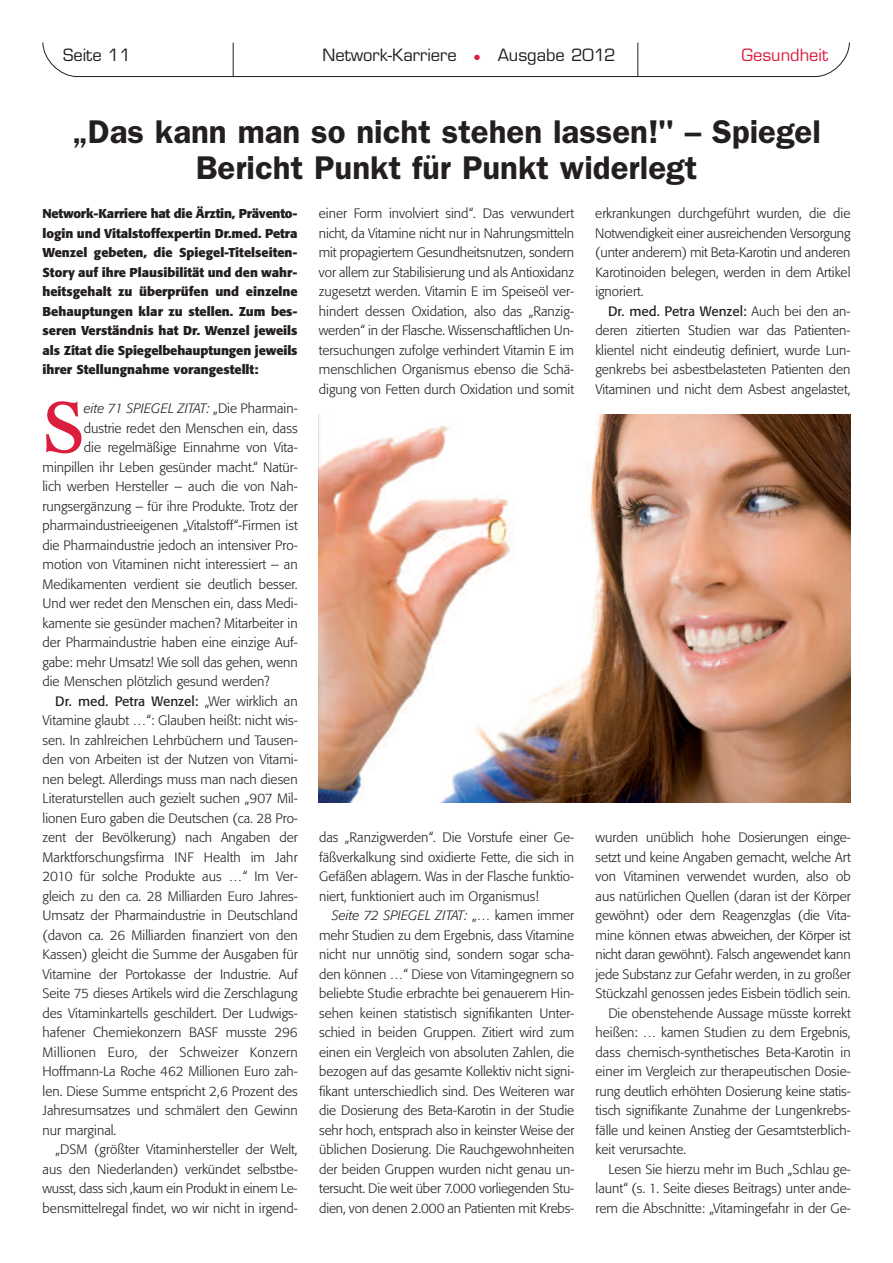
<style>
.page{position:relative;width:893px;height:1263px;background:#fff}
.page>*{position:absolute;margin:0;border:0;box-sizing:border-box;transform-origin:0 0}
.t1{font:500 74.7px "Esprit";color:#db1e3d}
.t2{font:600 33px/36px "Franklin Gothic";color:#231f20;text-align:center}
.t3{font:16.5px "Eurostile";color:#231f20}
.t4{font:16.5px "Eurostile";color:#db1e3d}
.t5{font:300 13.5px/19.5px "Formata";color:#231f20;text-align:justify}
.t6{font:300 13.5px "Formata";letter-spacing:-.02em;color:#231f20}
.t7{font:13.5px "Formata";color:#231f20}
.t8{font:300 13.5px "Formata";letter-spacing:.025em;color:#231f20}
.t9{font:italic 300 13.5px "Formata";color:#231f20}
.t10{font:700 12.75px/19.5px "Formata";color:#231f20;text-align:justify}
.s1{color:#db1e3d}
.s2{font-weight:400}
.s3{font-style:normal}
.s4{font-weight:300}
.s5{font-style:italic}
</style>
<div class="page">
<svg style="left:42px;top:42px;width:808px;height:35px"></svg>
<img style="left:319px;top:414px;width:531px;height:389px">
<p class="t3" style="left:63px;top:49px;width:69px">Seite 11</p>
<p class="t3" style="left:322px;top:49px;width:295px">Network-Karriere <span class="s1">●</span> Ausgabe 2012</p>
<p class="t4" style="left:742px;top:49px;width:88px">Gesundheit</p>
<h2 class="t2" style="left:72px;top:114px;width:750px">„Das kann man so nicht stehen lassen!" – Spiegel<br>Bericht Punkt für Punkt widerlegt</h2>
<p class="t5" style="left:595px;top:205px;width:257px">erkrankungen durchgeführt wurden, die die Notwendigkeit einer ausreichenden Versorgung (unter anderem) mit Beta-Karotin und anderen Karotinoiden belegen, werden in dem Artikel ignoriert.</p>
<p class="t5" style="left:595px;top:302px;width:257px;text-indent:13px"><span class="s2">Dr. med. Petra Wenzel:</span> Auch bei den an&shy;deren zitierten Studien war das Patienten&shy;klientel nicht eindeutig definiert, wurde Lun&shy;genkrebs bei asbestbelasteten Patienten den Vitaminen und nicht dem Asbest angelastet,</p>
<p class="t10" style="left:43px;top:205px;width:257px">Network-Karriere hat die Ärztin, Prävento&shy;login und Vitalstoffexpertin Dr.med. Petra Wenzel gebeten, die Spiegel-Titelseiten-Story auf ihre Plausibilität und den wahr&shy;heitsgehalt zu überprüfen und einzelne Behauptungen klar zu stellen. Zum bes&shy;seren Verständnis hat Dr. Wenzel jeweils als Zitat die Spiegelbehauptungen jeweils ihrer Stellungnahme vorangestellt:</p>
<h1 class="t1" style="left:43px;top:399px;width:43px">S</h1>
<p class="t9" style="left:84px;top:403px;width:215px">eite 71 SPIEGEL ZITAT: <span class="s3">„Die Pharmain-</span></p>
<p class="t5" style="left:319px;top:205px;width:257px">einer Form involviert sind“. Das verwundert nicht, da Vitamine nicht nur in Nahrungsmitteln mit propagiertem Gesundheitsnutzen, sondern vor allem zur Stabilisierung und als Antioxidanz zugesetzt werden. Vitamin E im Speiseöl ver&shy;hindert dessen Oxidation, also das „Ranzig&shy;werden“ in der Flasche. Wissenschaftlichen Un&shy;tersuchungen zufolge verhindert Vitamin E im menschlichen Organismus ebenso die Schä&shy;digung von Fetten durch Oxidation und somit</p>
<p class="t5" style="left:84px;top:419px;width:215px">dustrie redet den Menschen ein, dass</p>
<p class="t5" style="left:84px;top:439px;width:215px">die regelmäßige Einnahme von Vita-</p>
<p class="t5" style="left:43px;top:458px;width:257px">minpillen ihr Leben gesünder macht.“ Natür-</p>
<p class="t5" style="left:43px;top:478px;width:257px">lich werben Hersteller – auch die von Nah-</p>
<p class="t5" style="left:43px;top:497px;width:257px">rungsergänzung – für ihre Produkte. Trotz der</p>
<p class="t5" style="left:43px;top:517px;width:257px">pharmaindustrieeigenen „Vitalstoff“-Firmen ist</p>
<p class="t5" style="left:43px;top:536px;width:257px">die Pharmaindustrie jedoch an intensiver Pro-</p>
<p class="t5" style="left:43px;top:556px;width:257px">motion von Vitaminen nicht interessiert – an</p>
<p class="t5" style="left:43px;top:575px;width:257px">Medikamenten verdient sie deutlich besser.</p>
<p class="t5" style="left:43px;top:595px;width:257px">Und wer redet den Menschen ein, dass Medi-</p>
<p class="t5" style="left:43px;top:614px;width:257px">kamente sie gesünder machen? Mitarbeiter in</p>
<p class="t5" style="left:43px;top:634px;width:257px">der Pharmaindustrie haben eine einzige Auf-</p>
<p class="t5" style="left:43px;top:653px;width:257px">gabe: mehr Umsatz! Wie soll das gehen, wenn</p>
<p class="t5" style="left:43px;top:673px;width:228px">die Menschen plötzlich gesund werden?</p>
<p class="t7" style="left:55px;top:695px;width:244px">Dr. med. Petra Wenzel: <span class="s4">„Wer wirklich an</span></p>
<p class="t5" style="left:43px;top:712px;width:257px">Vitamine glaubt …“: Glauben heißt: nicht wis-</p>
<p class="t5" style="left:43px;top:731px;width:257px">sen. In zahlreichen Lehrbüchern und Tausen-</p>
<p class="t5" style="left:43px;top:751px;width:257px">den von Arbeiten ist der Nutzen von Vitami-</p>
<p class="t5" style="left:43px;top:770px;width:257px">nen belegt. Allerdings muss man nach diesen</p>
<p class="t5" style="left:43px;top:790px;width:257px">Literaturstellen auch gezielt suchen „907 Mil-</p>
<p class="t5" style="left:43px;top:809px;width:257px">lionen Euro gaben die Deutschen (ca. 28 Pro-</p>
<p class="t5" style="left:43px;top:829px;width:257px">zent der Bevölkerung) nach Angaben der</p>
<p class="t5" style="left:43px;top:848px;width:257px">Marktforschungsfirma INF Health im Jahr</p>
<p class="t5" style="left:43px;top:868px;width:257px">2010 für solche Produkte aus …“ Im Ver-</p>
<p class="t5" style="left:43px;top:887px;width:257px">gleich zu den ca. 28 Milliarden Euro Jahres-</p>
<p class="t5" style="left:43px;top:907px;width:257px">Umsatz der Pharmaindustrie in Deutschland</p>
<p class="t5" style="left:43px;top:926px;width:257px">(davon ca. 26 Milliarden finanziert von den</p>
<p class="t5" style="left:43px;top:946px;width:257px">Kassen) gleicht die Summe der Ausgaben für</p>
<p class="t5" style="left:43px;top:965px;width:257px">Vitamine der Portokasse der Industrie. Auf</p>
<p class="t5" style="left:43px;top:985px;width:257px">Seite 75 dieses Artikels wird die Zerschlagung</p>
<p class="t5" style="left:43px;top:1004px;width:257px">des Vitaminkartells geschildert. Der Ludwigs-</p>
<p class="t5" style="left:43px;top:1024px;width:257px">hafener Chemiekonzern BASF musste 296</p>
<p class="t8" style="left:43px;top:1046px;width:257px">Millionen Euro, der Schweizer Konzern</p>
<p class="t5" style="left:43px;top:1063px;width:257px">Hoffmann-La Roche 462 Millionen Euro zah-</p>
<p class="t5" style="left:43px;top:1082px;width:257px">len. Diese Summe entspricht 2,6 Prozent des</p>
<p class="t5" style="left:43px;top:1102px;width:257px">Jahresumsatzes und schmälert den Gewinn</p>
<p class="t5" style="left:43px;top:1121px;width:75px">nur marginal.</p>
<p class="t5" style="left:55px;top:1141px;width:244px">„DSM (größter Vitaminhersteller der Welt,</p>
<p class="t5" style="left:43px;top:1160px;width:257px">aus den Niederlanden) verkündet selbstbe-</p>
<p class="t5" style="left:43px;top:1180px;width:256px">wusst, dass sich ,kaum ein Produkt in einem Le-</p>
<p class="t5" style="left:43px;top:1199px;width:257px">bensmittelregal findet, wo wir nicht in irgend-</p>
<p class="t5" style="left:596px;top:829px;width:257px">wurden unüblich hohe Dosierungen einge-</p>
<p class="t5" style="left:596px;top:848px;width:257px">setzt und keine Angaben gemacht, welche Art</p>
<p class="t5" style="left:596px;top:868px;width:257px">von Vitaminen verwendet wurden, also ob</p>
<p class="t5" style="left:596px;top:887px;width:257px">aus natürlichen Quellen (daran ist der Körper</p>
<p class="t5" style="left:596px;top:907px;width:257px">gewöhnt) oder dem Reagenzglas (die Vita-</p>
<p class="t6" style="left:596px;top:929px;width:257px">mine können etwas abweichen, der Körper ist</p>
<p class="t5" style="left:596px;top:946px;width:257px">nicht daran gewöhnt). Falsch angewendet kann</p>
<p class="t5" style="left:596px;top:965px;width:257px">jede Substanz zur Gefahr werden, in zu großer</p>
<p class="t5" style="left:596px;top:985px;width:257px">Stückzahl genossen jedes Eisbein tödlich sein.</p>
<p class="t5" style="left:608px;top:1004px;width:244px">Die obenstehende Aussage müsste korrekt</p>
<p class="t5" style="left:596px;top:1024px;width:257px">heißen: … kamen Studien zu dem Ergebnis,</p>
<p class="t5" style="left:596px;top:1043px;width:257px">dass chemisch-synthetisches Beta-Karotin in</p>
<p class="t5" style="left:596px;top:1063px;width:257px">einer im Vergleich zur therapeutischen Dosie-</p>
<p class="t5" style="left:596px;top:1082px;width:257px">rung deutlich erhöhten Dosierung keine statis-</p>
<p class="t5" style="left:596px;top:1102px;width:257px">tisch signifikante Zunahme der Lungenkrebs-</p>
<p class="t5" style="left:596px;top:1121px;width:257px">fälle und keinen Anstieg der Gesamtsterblich-</p>
<p class="t5" style="left:596px;top:1141px;width:92px">keit verursachte.</p>
<p class="t5" style="left:608px;top:1160px;width:244px">Lesen Sie hierzu mehr im Buch „Schlau ge-</p>
<p class="t5" style="left:596px;top:1180px;width:257px">launt“ (s. 1. Seite dieses Beitrags) unter ande-</p>
<p class="t5" style="left:596px;top:1199px;width:257px">rem die Abschnitte: „Vitamingefahr in der Ge-</p>
<p class="t5" style="left:319px;top:829px;width:257px">das „Ranzigwerden“. Die Vorstufe einer Ge&shy;fäßverkalkung sind oxidierte Fette, die sich in Gefäßen ablagern. Was in der Flasche funktio&shy;niert, funktioniert auch im Organismus!</p>
<p class="t5" style="left:319px;top:907px;width:257px;text-indent:13px"><span class="s5">Seite 72 SPIEGEL ZITAT:</span> „… kamen immer mehr Studien zu dem Ergebnis, dass Vitamine nicht nur unnötig sind, sondern sogar scha&shy;den können …“ Diese von Vitamingegnern so beliebte Studie erbrachte bei genauerem Hin&shy;sehen keinen statistisch signifikanten Unter&shy;schied in beiden Gruppen. Zitiert wird zum einen ein Vergleich von absoluten Zahlen, die bezogen auf das gesamte Kollektiv nicht signi&shy;fikant unterschiedlich sind. Des Weiteren war die Dosierung des Beta-Karotin in der Studie sehr hoch, entsprach also in keinster Weise der üblichen Dosierung. Die Rauchgewohnheiten der beiden Gruppen wurden nicht genau un&shy;tersucht. Die weit über 7.000 vorliegenden Stu&shy;dien, von denen 2.000 an Patienten mit Krebs-</p>
</div>
